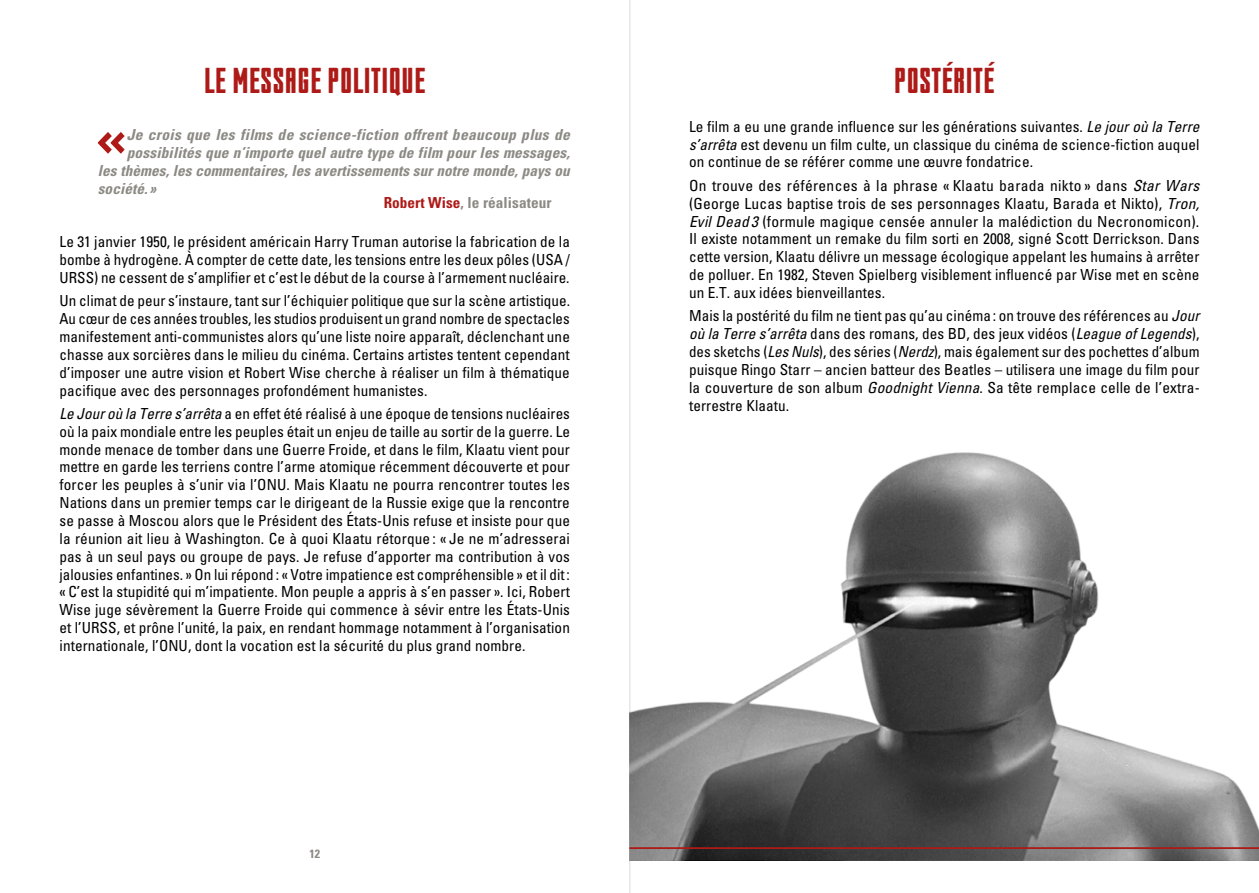
<style>
.page{position:relative;width:1259px;height:893px;background:#fff}
.page>*{position:absolute;margin:0;border:0;box-sizing:border-box;transform-origin:0 0}
.t1{font:64.2px "Bully";color:#ad1a17}
.t2{font:36px "Bully";letter-spacing:.015em;color:#ad1a17}
.t3{font:condensed 15.15px/17.9px "Univers LT Std";letter-spacing:.005em;color:#000;text-align:justify}
.t4{font:italic 700 condensed 15.15px "Univers LT Std";letter-spacing:.01em;color:#8c8a84}
.t5{font:700 condensed 15.15px "Univers LT Std";letter-spacing:.005em;color:#8c8a84}
.t6{font:700 condensed 12px "Univers LT Std";color:#8c8a84}
.s1{color:#ad1a17}
.s2{font-style:italic}
</style>
<div class="page">
<hr style="left:629px;top:0;width:1px;height:893px;background:#dadada">
<img style="left:629px;top:386px;width:630px;height:474px">
<hr style="left:629px;top:847px;width:630px;height:2px;background:#ad1a17">
<h2 class="t2" style="left:204px;top:60px;width:222px">LE MESSAGE POLITIQUE</h2>
<h1 class="t1" style="left:96px;top:102px;width:32px">«</h1>
<p class="t4" style="left:127px;top:126px;width:444px">Je crois que les films de science-fiction offrent beaucoup plus de</p>
<p class="t4" style="left:127px;top:143px;width:444px">possibilités que n’importe quel autre type de film pour les messages,</p>
<p class="t4" style="left:98px;top:161px;width:473px">les thèmes, les commentaires, les avertissements sur notre monde, pays ou</p>
<p class="t4" style="left:98px;top:179px;width:60px">société. »</p>
<p class="t5" style="left:384px;top:193px;width:169px"><span class="s1">Robert Wise</span>, le réalisateur</p>
<p class="t3" style="left:60px;top:233px;width:512px">Le 31 janvier 1950, le président américain Harry Truman autorise la fabrication de la bombe à hydrogène. À compter de cette date, les tensions entre les deux pôles (USA / URSS) ne cessent de s’amplifier et c’est le début de la course à l’armement nucléaire.</p>
<p class="t3" style="left:60px;top:292px;width:512px">Un climat de peur s’instaure, tant sur l’échiquier politique que sur la scène artistique.<br>Au cœur de ces années troubles, les studios produisent un grand nombre de spectacles manifestement anti-communistes alors qu’une liste noire apparaît, déclenchant une chasse aux sorcières dans le milieu du cinéma. Certains artistes tentent cependant d’imposer une autre vision et Robert Wise cherche à réaliser un film à thématique pacifique avec des personnages profondément humanistes.</p>
<p class="t3" style="left:60px;top:404px;width:512px"><span class="s2">Le Jour où la Terre s’arrêta</span> a en effet été réalisé à une époque de tensions nucléaires où la paix mondiale entre les peuples était un enjeu de taille au sortir de la guerre. Le monde menace de tomber dans une Guerre Froide, et dans le film, Klaatu vient pour mettre en garde les terriens contre l’arme atomique récemment découverte et pour forcer les peuples à s’unir via l’ONU. Mais Klaatu ne pourra rencontrer toutes les Nations dans un premier temps car le dirigeant de la Russie exige que la rencontre se passe à Moscou alors que le Président des États-Unis refuse et insiste pour que la réunion ait lieu à Washington. Ce à quoi Klaatu rétorque : « Je ne m’adresserai pas à un seul pays ou groupe de pays. Je refuse d’apporter ma contribution à vos jalousies enfantines. » On lui répond : «Votre impatience est compréhensible » et il dit: «C’est la stupidité qui m’impatiente. Mon peuple a appris à s’en passer ». Ici, Robert Wise juge sévèrement la Guerre Froide qui commence à sévir entre les États-Unis et l’URSS, et prône l’unité, la paix, en rendant hommage notamment à l’organisation internationale, l’ONU, dont la vocation est la sécurité du plus grand nombre.</p>
<p class="t6" style="left:309px;top:846px;width:12px">12</p>
<h2 class="t2" style="left:894px;top:60px;width:101px">POSTÉRITÉ</h2>
<p class="t3" style="left:689px;top:117px;width:512px">Le film a eu une grande influence sur les générations suivantes. <span class="s2">Le jour où la Terre s’arrêta</span> est devenu un film culte, un classique du cinéma de science-fiction auquel on continue de se référer comme une œuvre fondatrice.</p>
<p class="t3" style="left:689px;top:176px;width:512px;text-align:left">On trouve des références à la phrase « Klaatu barada nikto » dans <span class="s2">Star Wars </span>(George Lucas baptise trois de ses personnages Klaatu, Barada et Nikto), <span class="s2">Tron, Evil Dead 3</span> (formule magique censée annuler la malédiction du Necronomicon).<br>Il existe notamment un remake du film sorti en 2008, signé Scott Derrickson. Dans cette version, Klaatu délivre un message écologique appelant les humains à arrêter de polluer. En 1982, Steven Spielberg visiblement influencé par Wise met en scène un E.T. aux idées bienveillantes.</p>
<p class="t3" style="left:689px;top:307px;width:512px">Mais la postérité du film ne tient pas qu’au cinéma: on trouve des références au <span class="s2">Jour où la Terre s’arrêta</span> dans des romans, des BD, des jeux vidéos (<span class="s2">League of Legends</span>), des sketchs (<span class="s2">Les Nuls</span>), des séries (<span class="s2">Nerdz</span>), mais également sur des pochettes d’album puisque Ringo Starr – ancien batteur des Beatles – utilisera une image du film pour la couverture de son album <span class="s2">Goodnight Vienna</span>. Sa tête remplace celle de l’extra&shy;terrestre Klaatu.</p>
</div>
